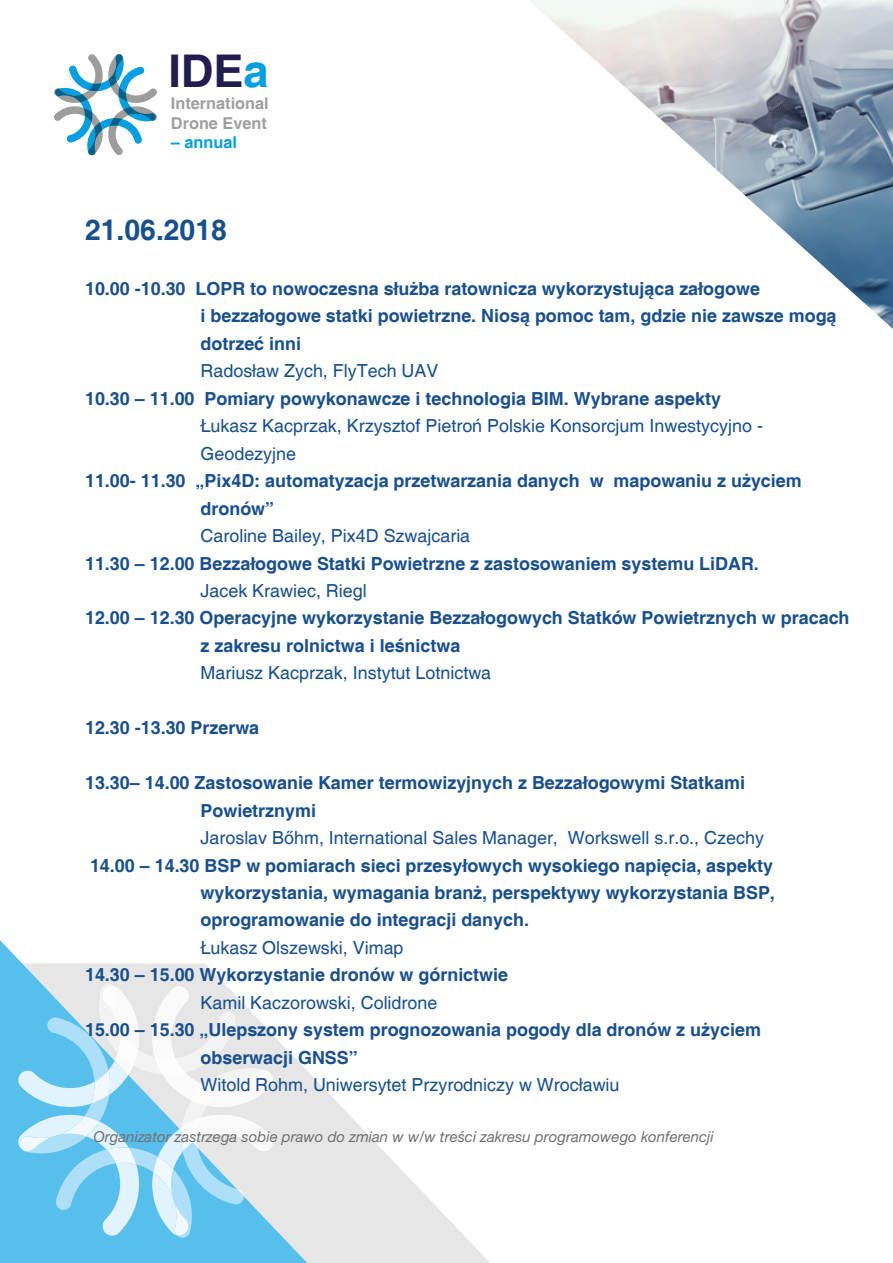
<style>
.page{position:relative;width:893px;height:1263px;background:#fff}
.page>*{position:absolute;margin:0;border:0;box-sizing:border-box;transform-origin:0 0}
.t1{font:700 45.15px "Helvetica";color:#231d4f}
.t2{font:700 28.5px "Helvetica";color:#184f90}
.t3{font:700 18px/27.5px "Helvetica";color:#184f90}
.t4{font:18px/27.5px "Helvetica";color:#184f90}
.t5{font:700 16.35px/19.5px "Helvetica";color:#a19e9e}
.t6{font:700 16.35px "Helvetica";color:#009fe3}
.t7{font:italic 15px "Helvetica Neue LT Pro";color:#706f6f}
.s1{color:#009fe3}
</style>
<div class="page">
<img style="left:529px;top:0;width:364px;height:329px">
<svg style="left:0;top:940px;width:490px;height:323px"></svg>
<svg style="left:17px;top:984px;width:257px;height:254px"></svg>
<svg style="left:54px;top:54px;width:103px;height:101px"></svg>
<h1 class="t1" style="left:168px;top:44px;width:102px">IDE<span class="s1">a</span></h1>
<p class="t5" style="left:171px;top:95px;width:99px">International<br>Drone Event</p>
<p class="t6" style="left:171px;top:133px;width:68px">– annual</p>
<h2 class="t2" style="left:85px;top:213px;width:143px">21.06.2018</h2>
<p class="t3" style="left:201px;top:276px;width:637px;text-indent:-116px">10.00 -10.30 LOPR to nowoczesna służba ratownicza wykorzystująca załogowe<br>i bezzałogowe statki powietrzne. Niosą pomoc tam, gdzie nie zawsze mogą dotrzeć inni</p>
<p class="t4" style="left:201px;top:358px;width:239px">Radosław Zych, FlyTech UAV</p>
<p class="t3" style="left:85px;top:386px;width:638px">10.30 – 11.00 Pomiary powykonawcze i technologia BIM. Wybrane aspekty</p>
<p class="t4" style="left:201px;top:413px;width:564px">Łukasz Kacprzak, Krzysztof Pietroń Polskie Konsorcjum Inwestycyjno -<br>Geodezyjne</p>
<p class="t3" style="left:201px;top:468px;width:603px;text-indent:-116px">11.00- 11.30 „Pix4D: automatyzacja przetwarzania danych w mapowaniu z użyciem dronów”</p>
<p class="t4" style="left:201px;top:523px;width:271px">Caroline Bailey, Pix4D Szwajcaria</p>
<p class="t3" style="left:85px;top:550px;width:675px">11.30 – 12.00 Bezzałogowe Statki Powietrzne z zastosowaniem systemu LiDAR.</p>
<p class="t4" style="left:201px;top:578px;width:168px">Jacek Krawiec, Riegl</p>
<p class="t3" style="left:201px;top:605px;width:650px;text-indent:-116px">12.00 – 12.30 Operacyjne wykorzystanie Bezzałogowych Statków Powietrznych w pracach z zakresu rolnictwa i leśnictwa</p>
<p class="t4" style="left:201px;top:660px;width:292px">Mariusz Kacprzak, Instytut Lotnictwa</p>
<p class="t3" style="left:85px;top:715px;width:176px">12.30 -13.30 Przerwa</p>
<p class="t3" style="left:201px;top:770px;width:546px;text-indent:-116px">13.30– 14.00 Zastosowanie Kamer termowizyjnych z Bezzałogowymi Statkami<br>Powietrznymi</p>
<p class="t4" style="left:201px;top:825px;width:565px">Jaroslav Bőhm, International Sales Manager, Workswell s.r.o., Czechy</p>
<p class="t3" style="left:201px;top:852px;width:576px;text-align:justify;text-indent:-111px">14.00 – 14.30 BSP w pomiarach sieci przesyłowych wysokiego napięcia, aspekty wykorzystania, wymagania branż, perspektywy wykorzystania BSP, oprogramowanie do integracji danych.</p>
<p class="t4" style="left:201px;top:934px;width:205px">Łukasz Olszewski, Vimap</p>
<p class="t3" style="left:85px;top:962px;width:425px">14.30 – 15.00 Wykorzystanie dronów w górnictwie</p>
<p class="t4" style="left:201px;top:989px;width:238px">Kamil Kaczorowski, Colidrone</p>
<p class="t3" style="left:201px;top:1017px;width:562px;text-indent:-116px">15.00 – 15.30 „Ulepszony system prognozowania pogody dla dronów z użyciem obserwacji GNSS”</p>
<p class="t4" style="left:201px;top:1072px;width:420px">Witold Rohm, Uniwersytet Przyrodniczy w Wrocławiu</p>
<p class="t7" style="left:94px;top:1127px;width:622px">Organizator zastrzega sobie prawo do zmian w w/w treści zakresu programowego konferencji</p>
</div>
